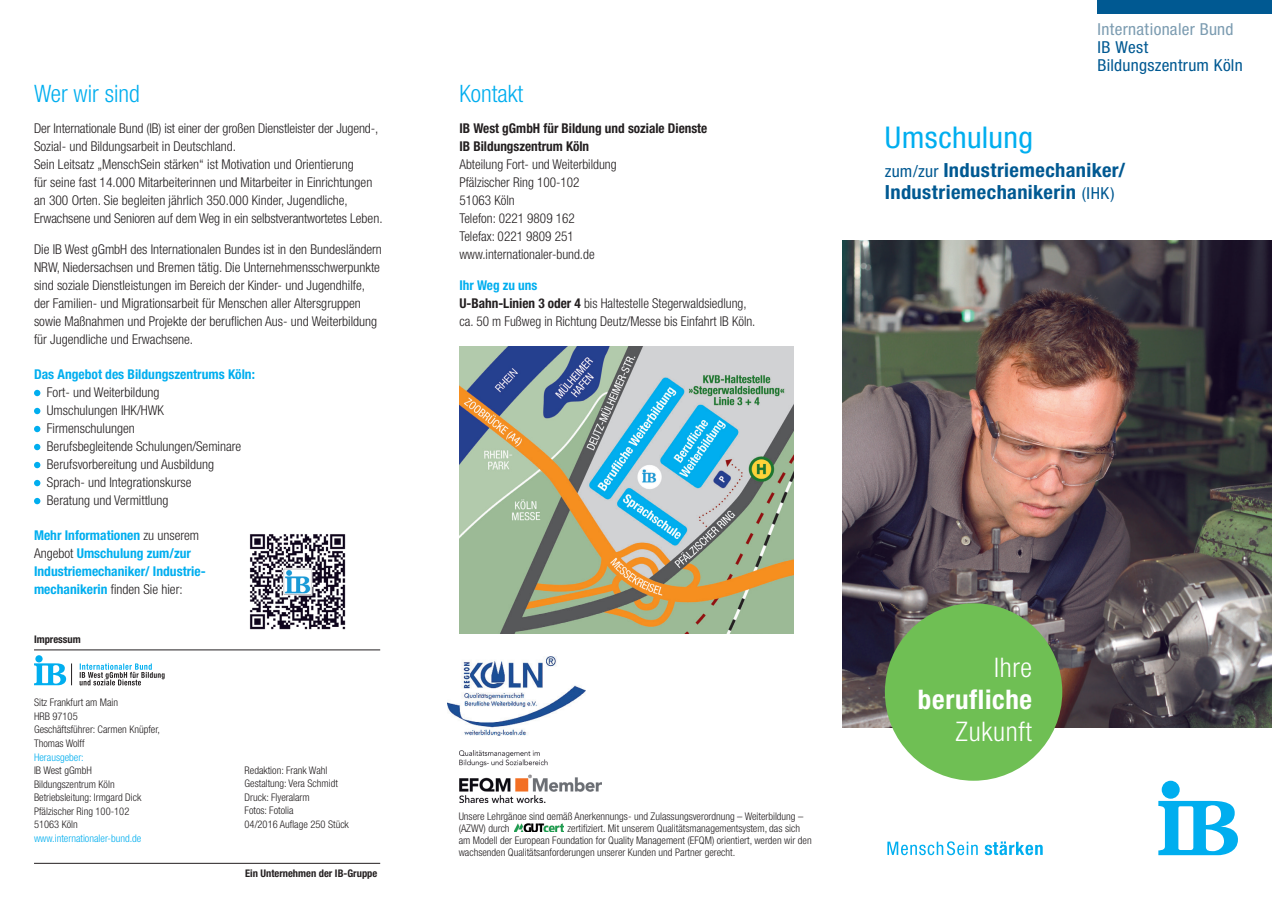
<style>
.page{position:relative;width:1272px;height:902px;background:#fff}
.page>*{position:absolute;margin:0;border:0;box-sizing:border-box;transform-origin:0 0}
.t1{font:condensed 30px "Helvetica Neue LT Pro";letter-spacing:.01em;color:#00aeef;scale:1.05 1}
.t2{font:300 condensed 27px "Helvetica Neue LT Pro";letter-spacing:.025em;color:#fff}
.t3{font:700 condensed 27px "Helvetica Neue LT Pro";letter-spacing:.025em;color:#fff}
.t4{font:300 condensed 24px "Helvetica Neue LT Pro";color:#00aeef}
.t5{font:700 condensed 19.5px/22.5px "Helvetica Neue LT Pro";letter-spacing:.02em;color:#005992;scale:1.05 1}
.t6{font:condensed 16.5px/18px "Helvetica Neue LT Pro";letter-spacing:.015em;color:#005992;scale:1.05 1}
.t7{font:condensed 16.5px "Helvetica Neue LT Pro";letter-spacing:.02em;color:#7c9cb1;scale:1.05 1}
.t8{font:300 condensed 13.5px/18px "Helvetica Neue LT Pro";color:#231f20}
.t9{font:700 condensed 13.5px/18px "Helvetica Neue LT Pro";color:#00aeef}
.t10{font:700 condensed 13.5px/18px "Helvetica Neue LT Pro";color:#231f20}
.t11{font:300 condensed 10.5px/13.5px "Helvetica Neue LT Pro";color:#231f20}
.t12{font:300 condensed 10.5px "Helvetica Neue LT Pro";color:#00aeef}
.t13{font:700 condensed 10.5px "Helvetica Neue LT Pro";color:#231f20}
.s1{font-weight:300;color:#231f20}
.s2{font-weight:700;color:#00aeef}
.s3{font-weight:700}
.s4{font-weight:400;font-size:16.5px}
</style>
<div class="page">
<svg style="left:1158px;top:800px;width:79px;height:55px"></svg>
<div style="left:1161px;top:780px;width:18px;height:18px;background:#00aeef;border-radius:50%"></div>
<div style="left:1097px;top:0;width:174px;height:13px;background:#005992"></div>
<svg style="left:34px;top:390px;width:6px;height:6px"></svg>
<svg style="left:34px;top:408px;width:6px;height:6px"></svg>
<svg style="left:34px;top:426px;width:6px;height:6px"></svg>
<svg style="left:34px;top:444px;width:6px;height:6px"></svg>
<svg style="left:34px;top:462px;width:6px;height:6px"></svg>
<svg style="left:34px;top:480px;width:6px;height:6px"></svg>
<svg style="left:34px;top:498px;width:6px;height:6px"></svg>
<svg style="left:80px;top:663px;width:85px;height:22px"></svg>
<div style="left:35px;top:655px;width:8px;height:7px;background:#00aeef;border-radius:50%"></div>
<svg style="left:34px;top:662px;width:38px;height:23px"></svg>
<hr style="left:34px;top:649px;width:346px;height:1px;background:#231f20">
<hr style="left:34px;top:862px;width:346px;height:1px;background:#231f20">
<img style="left:460px;top:750px;width:141px;height:52px">
<img style="left:514px;top:823px;width:49px;height:8px">
<img style="left:842px;top:240px;width:429px;height:487px">
<svg style="left:887px;top:841px;width:155px;height:14px"></svg>
<div style="left:884px;top:603px;width:178px;height:177px;background:#6fbf54;border-radius:50%"></div>
<img style="left:447px;top:656px;width:138px;height:79px">
<img style="left:459px;top:347px;width:334px;height:287px">
<img style="left:249px;top:534px;width:97px;height:96px">
<h3 class="t4" style="left:34px;top:80px;width:107px">Wer wir sind</h3>
<p class="t8" style="left:34px;top:119px;width:350px">Der Internationale Bund (IB) ist einer der großen Dienstleister der Jugend-, Sozial- und Bildungsarbeit in Deutschland.<br>Sein Leitsatz „MenschSein stärken“ ist Motivation und Orientierung<br>für seine fast 14.000 Mitarbeiterinnen und Mitarbeiter in Einrichtungen an 300 Orten. Sie begleiten jährlich 350.000 Kinder, Jugendliche, Erwachsene und Senioren auf dem Weg in ein selbstverantwortetes Leben.</p>
<p class="t8" style="left:34px;top:240px;width:349px">Die IB West gGmbH des Internationalen Bundes ist in den Bundesländern NRW, Niedersachsen und Bremen tätig. Die Unternehmensschwerpunkte sind soziale Dienstleistungen im Bereich der Kinder- und Jugendhilfe, der Familien- und Migrationsarbeit für Menschen aller Altersgruppen sowie Maßnahmen und Projekte der beruflichen Aus- und Weiterbildung für Jugendliche und Erwachsene.</p>
<p class="t9" style="left:34px;top:365px;width:222px">Das Angebot des Bildungszentrums Köln:</p>
<p class="t8" style="left:47px;top:383px;width:196px">Fort- und Weiterbildung<br>Umschulungen IHK/HWK<br>Firmenschulungen<br>Berufsbegleitende Schulungen/Seminare<br>Berufsvorbereitung und Ausbildung<br>Sprach- und Integrationskurse<br>Beratung und Vermittlung</p>
<p class="t9" style="left:34px;top:526px;width:173px">Mehr Informationen <span class="s1">zu unserem<br>Angebot</span> Umschulung zum/zur<br>Industriemechaniker/ Industrie&shy;mechanikerin <span class="s1">finden Sie hier:</span></p>
<p class="t13" style="left:34px;top:632px;width:48px">Impressum</p>
<p class="t11" style="left:34px;top:696px;width:127px">Sitz Frankfurt am Main<br>HRB 97105<br>Geschäftsführer: Carmen Knüpfer,<br>Thomas Wolff</p>
<p class="t12" style="left:34px;top:750px;width:51px">Herausgeber:</p>
<p class="t11" style="left:34px;top:763px;width:109px">IB West gGmbH<br>Bildungszentrum Köln<br>Betriebsleitung: Irmgard Dick<br>Pfälzischer Ring 100-102<br>51063 Köln</p>
<p class="t12" style="left:34px;top:831px;width:109px">www.internationaler-bund.de</p>
<p class="t11" style="left:244px;top:763px;width:106px">Redaktion: Frank Wahl<br>Gestaltung: Vera Schmidt<br>Druck: Flyeralarm<br>Fotos: Fotolia<br>04/2016 Auflage 250 Stück</p>
<p class="t13" style="left:245px;top:866px;width:134px">Ein Unternehmen der IB-Gruppe</p>
<h3 class="t4" style="left:459px;top:80px;width:65px">Kontakt</h3>
<p class="t10" style="left:459px;top:119px;width:249px">IB West gGmbH für Bildung und soziale Dienste<br>IB Bildungszentrum Köln</p>
<p class="t8" style="left:459px;top:155px;width:159px">Abteilung Fort- und Weiterbildung<br>Pfälzischer Ring 100-102<br>51063 Köln<br>Telefon: 0221 9809 162<br>Telefax: 0221 9809 251 www.internationaler-bund.de</p>
<p class="t8" style="left:459px;top:276px;width:297px"><span class="s2">Ihr Weg zu uns<br></span><span class="s3">U-Bahn-Linien 3 oder 4</span> bis Haltestelle Stegerwaldsiedlung, ca. 50 m Fußweg in Richtung Deutz/Messe bis Einfahrt IB Köln.</p>
<p class="t7" style="left:1097px;top:20px;width:131px">Internationaler Bund</p>
<p class="t6" style="left:1097px;top:38px;width:140px">IB West<br>Bildungszentrum Köln</p>
<h1 class="t1" style="left:884px;top:120px;width:143px">Umschulung</h1>
<h3 class="t5" style="left:884px;top:158px;width:230px"><span class="s4">zum/zur</span> Industriemechaniker/<br>Industriemechanikerin <span class="s4">(IHK)</span></h3>
<p class="t11" style="left:458px;top:809px;width:346px;line-height:12px">Unsere Lehrgänge sind gemäß Anerkennungs- und Zulassungsverordnung – Weiterbildung – (AZWV) durch</p>
<p class="t11" style="left:458px;top:821px;width:354px;line-height:12px;text-indent:109px">zertifiziert. Mit unserem Qualitätsmanagementsystem, das sich am Modell der European Foundation for Quality Management (EFQM) orientiert, werden wir den wachsenden Qualitätsanforderungen unserer Kunden und Partner gerecht.</p>
<h2 class="t2" style="left:994px;top:651px;width:39px">Ihre</h2>
<h2 class="t3" style="left:918px;top:683px;width:116px">berufliche</h2>
<h2 class="t2" style="left:955px;top:716px;width:78px">Zukunft</h2>
</div>
